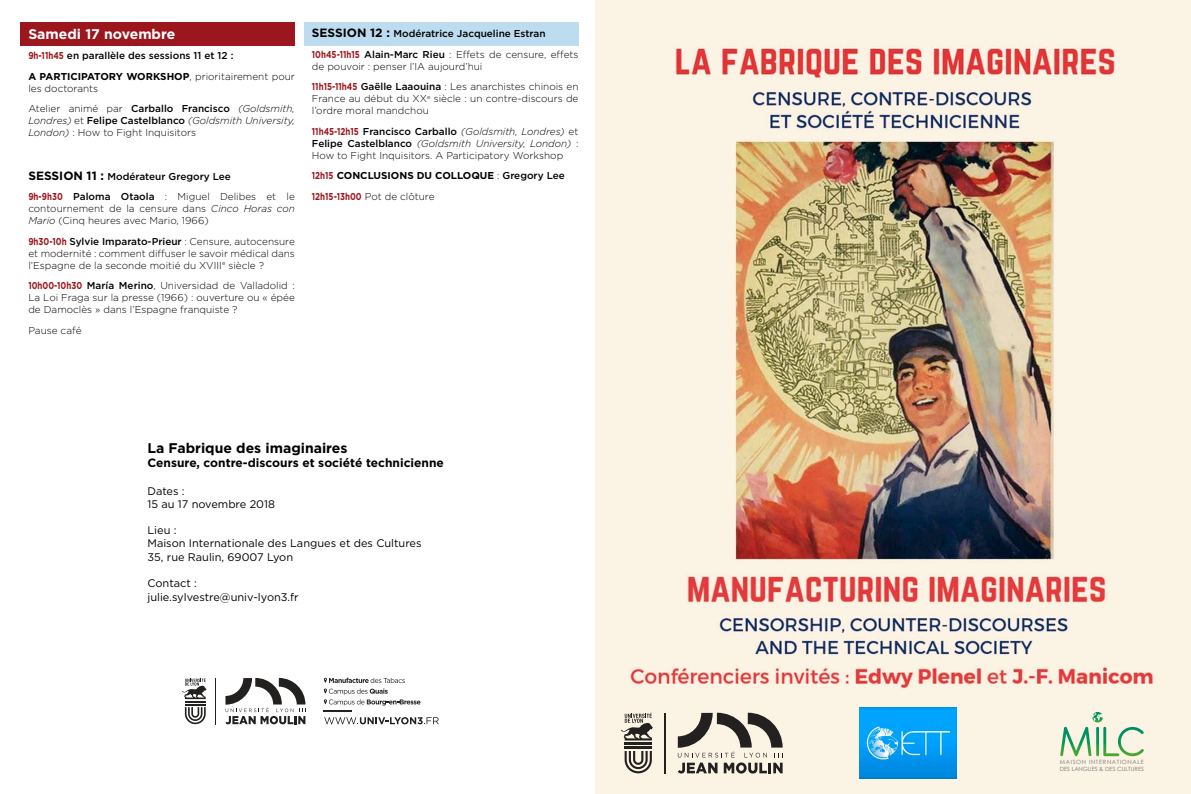
<style>
.page{position:relative;width:1191px;height:794px;background:#fff}
.page>*{position:absolute;margin:0;border:0;box-sizing:border-box;transform-origin:0 0}
.t1{font:700 14px "Gotham";color:#000}
.t2{font:700 14px "Gotham";color:#fff}
.t3{font:700 12px "Gotham";color:#000}
.t4{font:11px/13.2px "Gotham";color:#000}
.t5{font:300 10px/12px "Gotham";color:#000}
.t6{font:500 10px/20.5px "Gotham";color:#000}
.t7{font:italic 300 10px/12px "Gotham";color:#000}
.t8{font:700 10px/20.5px "Gotham";color:#000}
.t9{font:5.8px/6.9px "Century Gothic";letter-spacing:.115em;color:#747473}
.s1{font-weight:700;color:#9b171d}
.s2{font-weight:700}
.s3{font-weight:300}
.s4{font-weight:500}
.s5{font-style:italic}
.s6{font-style:normal}
.s7{font-weight:500;font-style:normal}
.s8{font-weight:700;font-size:12px}
.s9{font-weight:700;font-style:normal;color:#9b171d}
.s10{color:#9b171d}
</style>
<div class="page">
<div style="left:21px;top:22px;width:274px;height:23px;background:#9b171d"></div>
<div style="left:304px;top:22px;width:274px;height:23px;background:#bddcef"></div>
<img style="left:595px;top:0;width:596px;height:794px">
<svg style="left:324px;top:717px;width:115px;height:7px"></svg>
<svg style="left:324px;top:677px;width:96px;height:34px"></svg>
<svg style="left:225px;top:678px;width:81px;height:46px"></svg>
<svg style="left:182px;top:678px;width:24px;height:46px"></svg>
<hr style="left:215px;top:678px;width:1px;height:46px;background:#232120">
<svg style="left:678px;top:712px;width:105px;height:61px;background:#afa99e"></svg>
<svg style="left:624px;top:751px;width:28px;height:22px"></svg>
<hr style="left:624px;top:747px;width:28px;height:2px;background:#232120">
<hr style="left:624px;top:742px;width:28px;height:2px;background:#232120">
<svg style="left:621px;top:712px;width:32px;height:28px"></svg>
<hr style="left:665px;top:712px;width:1px;height:61px;background:#232120">
<img style="left:859px;top:707px;width:97px;height:71px">
<svg style="left:1060px;top:727px;width:83px;height:29px;background:#bad9b8"></svg>
<svg style="left:1092px;top:714px;width:2px;height:7px"></svg>
<h1 class="t2" style="left:28px;top:26px;width:148px">Samedi 17 novembre</h1>
<p class="t6" style="left:28px;top:45px;width:268px"><span class="s1">9h-11h45</span> en parallèle des sessions 11 et 12 :<br><span class="s2">A PARTICIPATORY WORKSHOP</span><span class="s3">, prioritairement pour</span></p>
<p class="t5" style="left:28px;top:78px;width:268px;line-height:20.5px">les doctorants<br>Atelier animé par <span class="s4">Carballo Francisco</span> <span class="s5">(Goldsmith,</span></p>
<p class="t7" style="left:28px;top:115px;width:268px">Londres) <span class="s6">et</span> <span class="s7">Felipe Castelblanco</span> (Goldsmith University,<br>London) <span class="s6">: How to Fight Inquisitors</span></p>
<p class="t6" style="left:28px;top:165px;width:268px"><span class="s8">SESSION 11 :</span> Modérateur Gregory Lee<br><span class="s1">9h-9h30</span> Paloma Otaola <span class="s3">: Miguel Delibes et le</span></p>
<p class="t5" style="left:28px;top:202px;width:268px">contournement de la censure dans <span class="s5">Cinco Horas con<br>Mario</span> (Cinq heures avec Mario, 1966)</p>
<p class="t5" style="left:28px;top:235px;width:268px;text-align:justify"><span class="s1">9h30-10h</span> <span class="s4">Sylvie Imparato-Prieur</span> : Censure, autocensure et modernité : comment diffuser le savoir médical dans l’Espagne de la seconde moitié du XVIII<sup>e</sup> siècle ?</p>
<p class="t5" style="left:28px;top:279px;width:268px;text-align:justify"><span class="s1">10h00-10h30</span> <span class="s4">María Merino</span>, Universidad de Valladolid :<br>La Loi Fraga sur la presse (1966) : ouverture ou « épée de Damoclès » dans l’Espagne franquiste ?</p>
<p class="t5" style="left:28px;top:324px;width:55px">Pause café</p>
<p class="t6" style="left:312px;top:23px;width:268px"><span class="s8">SESSION 12 :</span> Modératrice Jacqueline Estran<br><span class="s1">10h45-11h15</span> Alain-Marc Rieu <span class="s3">: Effets de censure, effets</span></p>
<p class="t5" style="left:312px;top:56px;width:268px;line-height:20.5px">de pouvoir : penser l’IA aujourd’hui<br><span class="s1">11h15-11h45</span> <span class="s4">Gaëlle Laaouina</span> : Les anarchistes chinois en</p>
<p class="t5" style="left:312px;top:92px;width:268px">France au début du XX<sup>e</sup> siècle : un contre-discours de l’ordre moral mandchou</p>
<p class="t7" style="left:312px;top:125px;width:268px;text-align:justify"><span class="s9">11h45-12h15</span> <span class="s7">Francisco Carballo</span> (Goldsmith, Londres) <span class="s6">et </span><span class="s7">Felipe Castelblanco</span> (Goldsmith University, London) <span class="s6">:<br>How to Fight Inquisitors. A Participatory Workshop</span></p>
<p class="t8" style="left:312px;top:165px;width:254px"><span class="s10">12h15</span> CONCLUSIONS DU COLLOQUE <span class="s3">:</span> <span class="s4">Gregory Lee<br></span><span class="s10">12h15-13h00</span> <span class="s3">Pot de clôture</span></p>
<h1 class="t1" style="left:147px;top:439px;width:202px">La Fabrique des imaginaires</h1>
<p class="t3" style="left:147px;top:456px;width:298px">Censure, contre-discours et société technicienne</p>
<p class="t4" style="left:147px;top:484px;width:129px">Dates :<br>15 au 17 novembre 2018</p>
<p class="t4" style="left:147px;top:523px;width:276px">Lieu :<br>Maison Internationale des Langues et des Cultures<br>35, rue Raulin, 69007 Lyon</p>
<p class="t4" style="left:147px;top:576px;width:153px;line-height:14.4px">Contact : julie.sylvestre@univ-lyon3.fr</p>
<p class="t9" style="left:1059px;top:759px;width:86px">MAISON INTERNATIONALE<br>DES LANGUES &amp; DES CULTURES</p>
</div>
